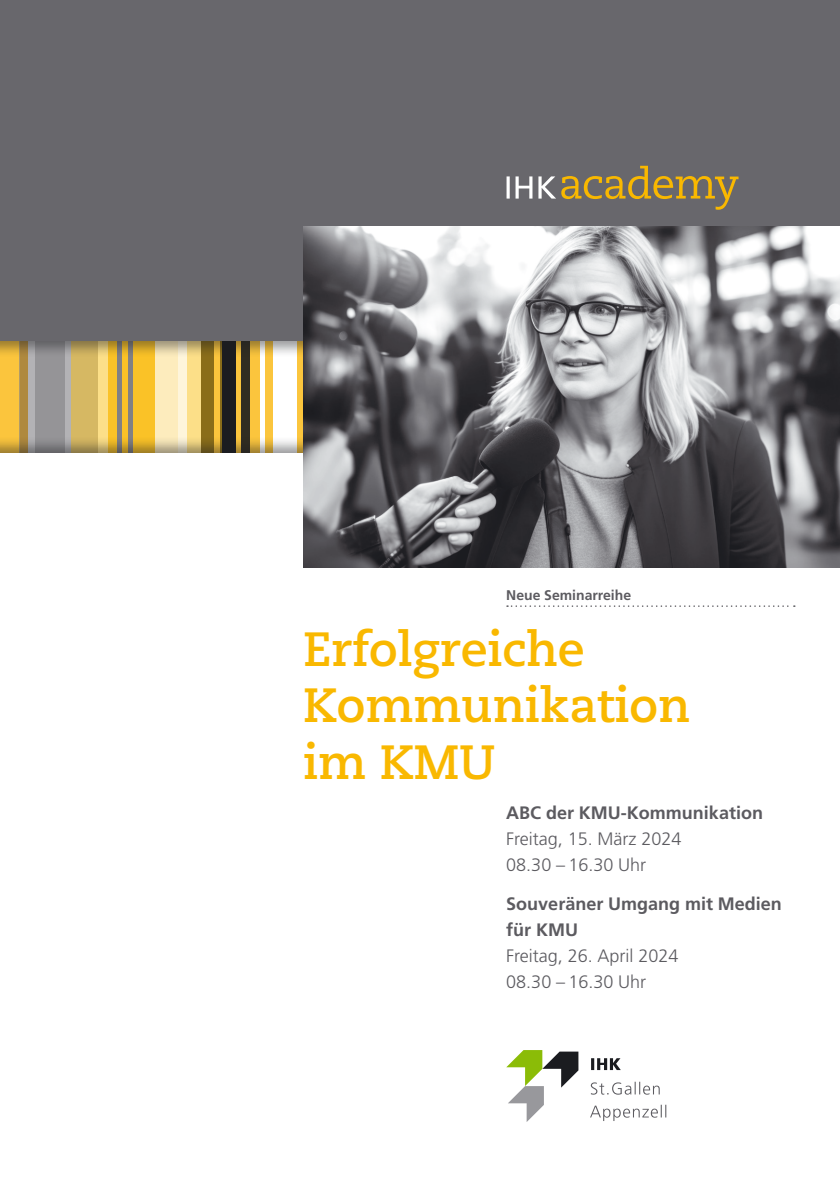
<style>
.page{position:relative;width:840px;height:1191px;background:#fff}
.page>*{position:absolute;margin:0;border:0;box-sizing:border-box;transform-origin:0 0}
.t1{font:700 48px/56px "Caecilia LT Std";color:#f9b800}
.t2{font:300 18px/26px "Frutiger LT Std";color:#5c5b60}
.t3{font:700 18px/26px "Frutiger LT Std";color:#5c5b60}
.t4{font:700 14px "Frutiger LT Std";color:#5c5b60}
</style>
<div class="page">
<svg style="left:225px;top:309px;width:102px;height:176px;background:#e1b23b"></svg>
<svg style="left:0;top:309px;width:28px;height:176px;background:#eab93f"></svg>
<svg style="left:201px;top:309px;width:34px;height:176px;background:#393323"></svg>
<svg style="left:28px;top:358px;width:43px;height:78px"></svg>
<svg style="left:71px;top:358px;width:151px;height:78px;background:#dfb94d"></svg>
<svg style="left:273px;top:309px;width:24px;height:176px"></svg>
<svg style="left:20px;top:309px;width:8px;height:176px"></svg>
<svg style="left:260px;top:309px;width:5px;height:176px"></svg>
<svg style="left:117px;top:309px;width:4px;height:176px"></svg>
<svg style="left:128px;top:309px;width:4px;height:176px"></svg>
<svg style="left:155px;top:358px;width:31px;height:78px;background:#fdeec4"></svg>
<div style="left:241px;top:309px;width:8px;height:176px;background:#312d22"></div>
<svg style="left:214px;top:309px;width:5px;height:176px"></svg>
<svg style="left:35px;top:309px;width:29px;height:176px;background:#8f8e91"></svg>
<div style="left:0;top:0;width:839px;height:340px;background:#68676c"></div>
<div style="left:0;top:454px;width:839px;height:737px;background:#fff"></div>
<img style="left:303px;top:227px;width:536px;height:340px">
<svg style="left:506px;top:605px;width:288px;height:2px"></svg>
<svg style="left:506px;top:166px;width:232px;height:44px"></svg>
<svg style="left:506px;top:1050px;width:72px;height:72px"></svg>
<svg style="left:590px;top:1104px;width:76px;height:17px"></svg>
<svg style="left:590px;top:1081px;width:69px;height:13px"></svg>
<svg style="left:591px;top:1058px;width:29px;height:12px"></svg>
<p class="t4" style="left:506px;top:586px;width:126px">Neue Seminarreihe</p>
<h1 class="t1" style="left:303px;top:622px;width:388px">Erfolgreiche<br>Kommunikation im KMU</h1>
<p class="t3" style="left:506px;top:799px;width:258px">ABC der KMU-Kommunikation</p>
<p class="t2" style="left:506px;top:826px;width:176px">Freitag, 15. März 2024<br>08.30 – 16.30 Uhr</p>
<p class="t3" style="left:506px;top:890px;width:277px">Souveräner Umgang mit Medien für KMU</p>
<p class="t2" style="left:506px;top:943px;width:173px">Freitag, 26. April 2024<br>08.30 – 16.30 Uhr</p>
</div>
